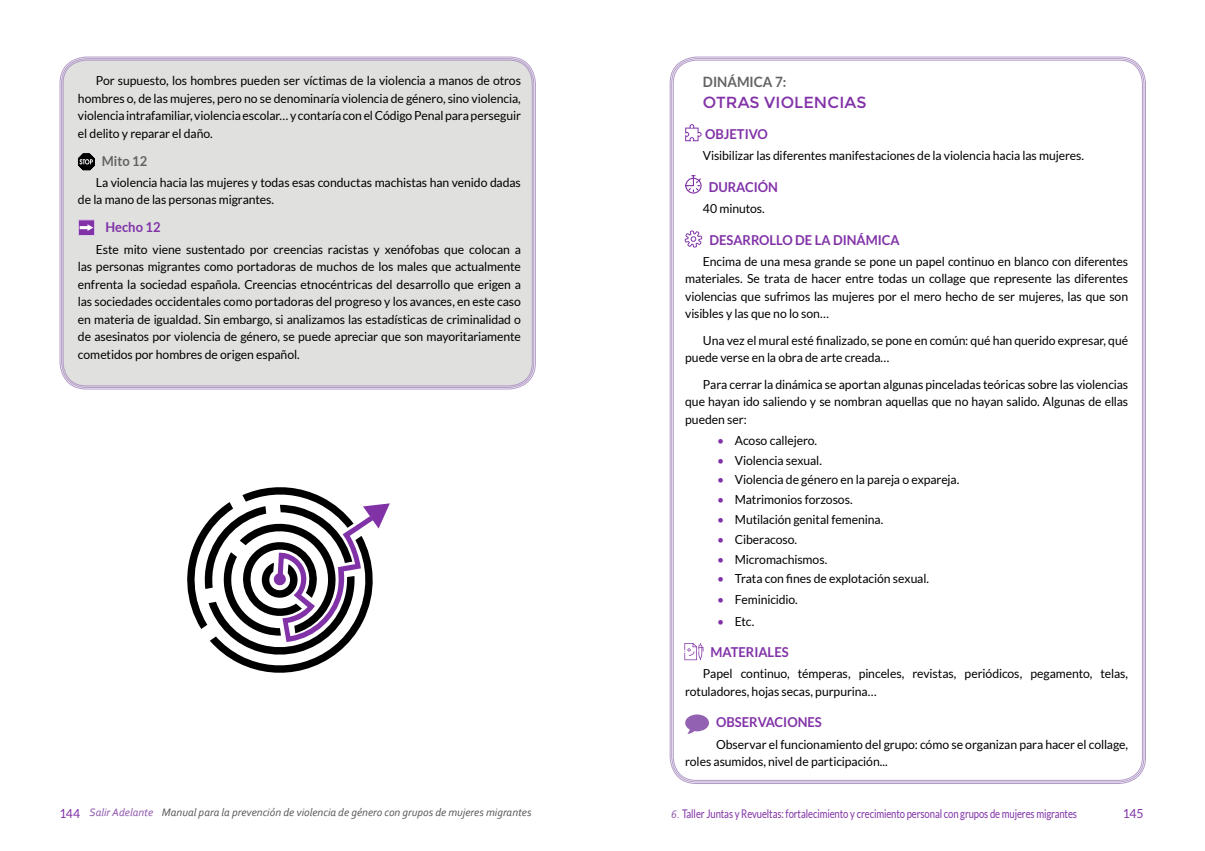
<style>
.page{position:relative;width:1205px;height:851px;background:#fff}
.page>*{position:absolute;margin:0;border:0;box-sizing:border-box;transform-origin:0 0}
.t1{font:16px "Montserrat";letter-spacing:.005em;color:#8132a7}
.t2{font:700 14.25px "Lato";color:#646363;scale:.95 1}
.t3{font:700 13.62px "Lato";color:#8132a7;scale:.95 1}
.t4{font:700 13.62px "Lato";color:#646363;scale:.95 1}
.t5{font:12.5px/17.5px "Lato";letter-spacing:-.005em;color:#000;text-align:justify}
.t6{font:12.5px "Lato";color:#8132a7}
.t7{font:11.88px "Lato";letter-spacing:-.01em;color:#8132a7;scale:.8 1}
.t8{font:italic 11.25px "Corbel";color:#575756}
.s1{color:#8132a7}
.s2{font-family:"Lato";font-style:normal;font-size:12.5px;color:#8132a7}
.s3{color:#8d55ae}
.s4{font-family:"Corbel";font-style:italic;font-size:11.25px;color:#8d55ae}
</style>
<div class="page">
<div style="left:61px;top:58px;width:473px;height:330px;background:#e0e0df"></div>
<svg style="left:671px;top:58px;width:473px;height:724px"></svg>
<svg style="left:685px;top:124px;width:16px;height:17px"></svg>
<svg style="left:685px;top:174px;width:17px;height:20px"></svg>
<svg style="left:684px;top:230px;width:18px;height:18px"></svg>
<svg style="left:187px;top:487px;width:203px;height:186px"></svg>
<svg style="left:78px;top:219px;width:17px;height:17px"></svg>
<svg style="left:77px;top:151px;width:18px;height:21px"></svg>
<svg style="left:684px;top:643px;width:19px;height:17px"></svg>
<svg style="left:685px;top:714px;width:24px;height:19px"></svg>
<p class="t5" style="left:78px;top:72px;width:444px;text-indent:18px">Por supuesto, los hombres pueden ser víctimas de la violencia a manos de otros hombres o, de las mujeres, pero no se denominaría violencia de género, sino violencia, violencia intrafamiliar, violencia escolar… y contaría con el Código Penal para perseguir el delito y reparar el daño.</p>
<p class="t4" style="left:102px;top:153px;width:49px">Mito 12</p>
<p class="t5" style="left:78px;top:173px;width:444px;text-indent:18px">La violencia hacia las mujeres y todas esas conductas machistas han venido dadas de la mano de las personas migrantes.</p>
<p class="t3" style="left:105px;top:220px;width:59px">Hecho 12</p>
<p class="t5" style="left:78px;top:240px;width:444px;text-indent:18px">Este mito viene sustentado por creencias racistas y xenófobas que colocan a las personas migrantes como portadoras de muchos de los males que actualmente enfrenta la sociedad española. Creencias etnocéntricas del desarrollo que erigen a las sociedades occidentales como portadoras del progreso y los avances, en este caso en materia de igualdad. Sin embargo, si analizamos las estadísticas de criminalidad o de asesinatos por violencia de género, se puede apreciar que son mayoritariamente cometidos por hombres de origen español.</p>
<p class="t2" style="left:703px;top:73px;width:89px">DINÁMICA 7:</p>
<p class="t1" style="left:703px;top:93px;width:165px">OTRAS VIOLENCIAS</p>
<p class="t3" style="left:705px;top:126px;width:68px">OBJETIVO</p>
<p class="t5" style="left:703px;top:147px;width:383px">Visibilizar las diferentes manifestaciones de la violencia hacia las mujeres.</p>
<p class="t3" style="left:709px;top:179px;width:74px">DURACIÓN</p>
<p class="t5" style="left:703px;top:200px;width:63px">40 minutos.</p>
<p class="t3" style="left:709px;top:232px;width:202px">DESARROLLO DE LA DINÁMICA</p>
<p class="t5" style="left:685px;top:252px;width:444px;text-indent:18px">Encima de una mesa grande se pone un papel continuo en blanco con diferentes materiales. Se trata de hacer entre todas un collage que represente las diferentes violencias que sufrimos las mujeres por el mero hecho de ser mujeres, las que son visibles y las que no lo son…</p>
<p class="t5" style="left:685px;top:331px;width:444px;text-indent:18px">Una vez el mural esté finalizado, se pone en común: qué han querido expresar, qué puede verse en la obra de arte creada…</p>
<p class="t5" style="left:685px;top:375px;width:444px;text-indent:18px">Para cerrar la dinámica se aportan algunas pinceladas teóricas sobre las violencias que hayan ido saliendo y se nombran aquellas que no hayan salido. Algunas de ellas pueden ser:</p>
<p class="t5" style="left:717px;top:431px;width:101px"><span class="s1">•</span> Acoso callejero.</p>
<p class="t5" style="left:717px;top:451px;width:106px"><span class="s1">•</span> Violencia sexual.</p>
<p class="t5" style="left:717px;top:471px;width:244px"><span class="s1">•</span> Violencia de género en la pareja o expareja.</p>
<p class="t5" style="left:717px;top:490px;width:137px"><span class="s1">•</span> Matrimonios forzosos.</p>
<p class="t5" style="left:717px;top:510px;width:168px"><span class="s1">•</span> Mutilación genital femenina.</p>
<p class="t5" style="left:717px;top:530px;width:81px"><span class="s1">•</span> Ciberacoso.</p>
<p class="t5" style="left:717px;top:550px;width:112px"><span class="s1">•</span> Micromachismos.</p>
<p class="t5" style="left:717px;top:570px;width:213px"><span class="s1">•</span> Trata con fines de explotación sexual.</p>
<p class="t5" style="left:717px;top:591px;width:82px"><span class="s1">•</span> Feminicidio.</p>
<p class="t5" style="left:717px;top:612px;width:39px"><span class="s1">•</span> Etc.</p>
<p class="t3" style="left:710px;top:644px;width:84px">MATERIALES</p>
<p class="t5" style="left:685px;top:664px;width:444px;text-indent:18px">Papel continuo, témperas, pinceles, revistas, periódicos, pegamento, telas, rotuladores, hojas secas, purpurina…</p>
<p class="t3" style="left:716px;top:714px;width:113px">OBSERVACIONES</p>
<p class="t5" style="left:685px;top:735px;width:444px;text-indent:31px">Observar el funcionamiento del grupo: cómo se organizan para hacer el collage, roles asumidos, nivel de participación...</p>
<p class="t8" style="left:59px;top:805px;width:474px"><span class="s2">144</span> <span class="s3">Salir Adelante</span> Manual para la prevención de violencia de género con grupos de mujeres migrantes</p>
<p class="t7" style="left:671px;top:806px;width:509px"><span class="s4">6.</span> Taller Juntas y Revueltas: fortalecimiento y crecimiento personal con grupos de mujeres migrantes</p>
<p class="t6" style="left:1123px;top:806px;width:22px">145</p>
</div>
